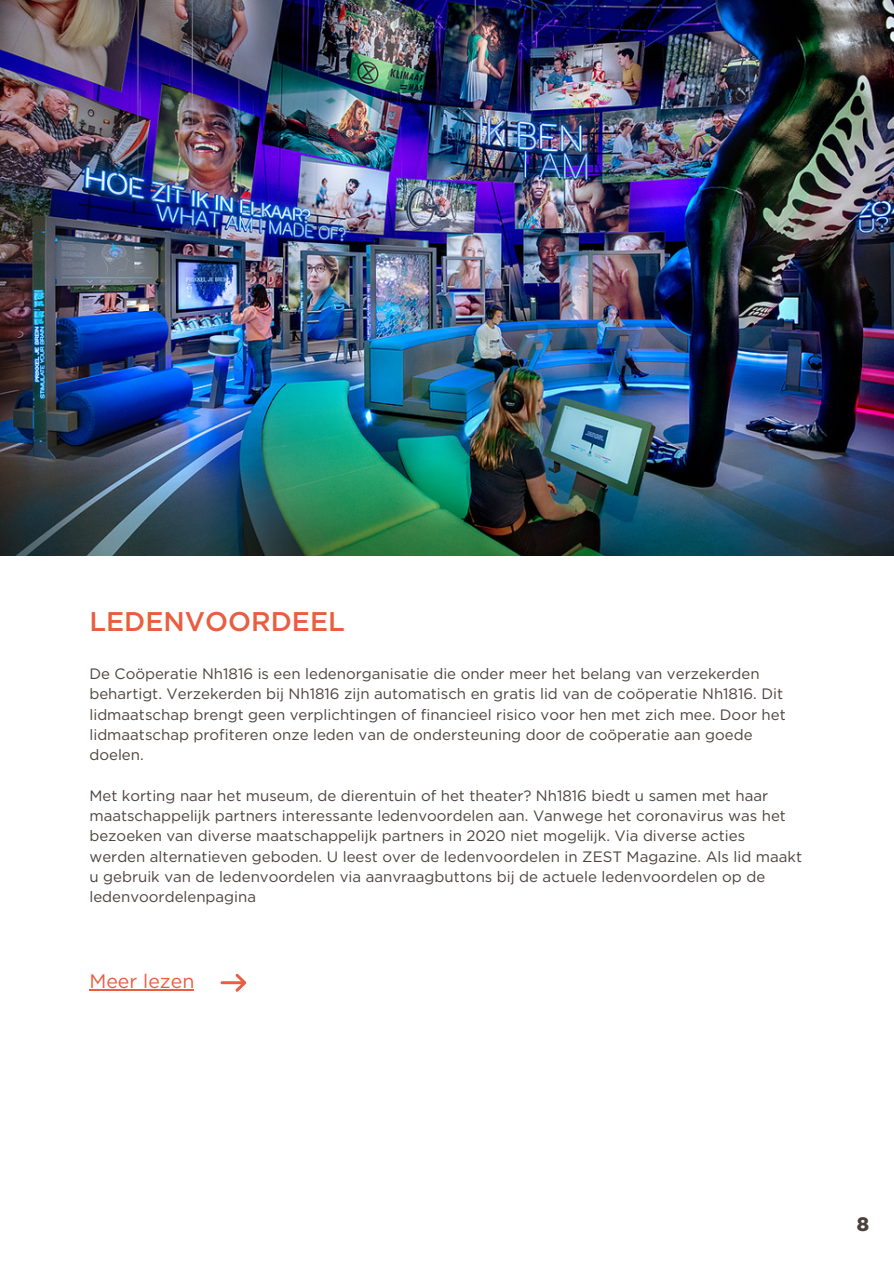
<style>
.page{position:relative;width:894px;height:1264px;background:#fff}
.page>*{position:absolute;margin:0;border:0;box-sizing:border-box;transform-origin:0 0}
.t1{font:500 27px "Gotham";color:#e95e40}
.t2{font:19.5px "Gotham";color:#e95e40}
.t3{font:900 19.5px "Gotham";color:#4b423f}
.t4{font:15px/20.2px "Gotham";color:#4b423f}
</style>
<div class="page">
<img style="left:0;top:0;width:893px;height:555px">
<svg style="left:220px;top:973px;width:26px;height:18px"></svg>
<hr style="left:89px;top:989px;width:105px;height:1px;background:#e95e40">
<p class="t1" style="left:89px;top:609px;width:257px">LEDENVOORDEEL</p>
<p class="t4" style="left:89px;top:664px;width:697px">De Coöperatie Nh1816 is een ledenorganisatie die onder meer het belang van verzekerden behartigt. Verzekerden bij Nh1816 zijn automatisch en gratis lid van de coöperatie Nh1816. Dit lidmaatschap brengt geen verplichtingen of financieel risico voor hen met zich mee. Door het lidmaatschap profiteren onze leden van de ondersteuning door de coöperatie aan goede doelen.</p>
<p class="t4" style="left:89px;top:786px;width:714px">Met korting naar het museum, de dierentuin of het theater? Nh1816 biedt u samen met haar maatschappelijk partners interessante ledenvoordelen aan. Vanwege het coronavirus was het bezoeken van diverse maatschappelijk partners in 2020 niet mogelijk. Via diverse acties werden alternatieven geboden. U leest over de ledenvoordelen in ZEST Magazine. Als lid maakt u gebruik van de ledenvoordelen via aanvraagbuttons bij de actuele ledenvoordelen op de ledenvoordelenpagina</p>
<p class="t2" style="left:89px;top:972px;width:106px">Meer lezen</p>
<p class="t3" style="left:856px;top:1215px;width:14px">8</p>
</div>
